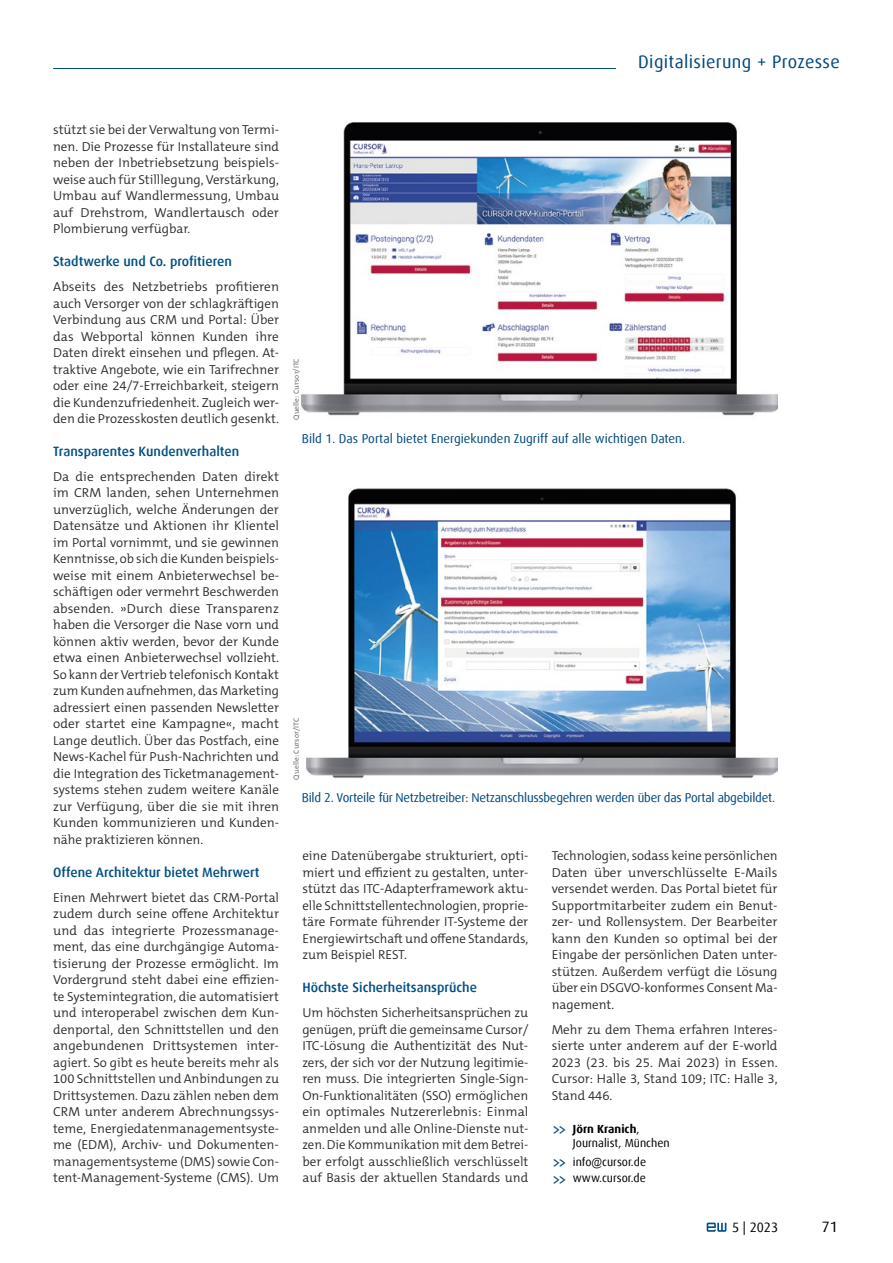
<style>
.page{position:relative;width:893px;height:1263px;background:#fff}
.page>*{position:absolute;margin:0;border:0;box-sizing:border-box;transform-origin:0 0}
.t1{font:18px "Dax Offc";letter-spacing:.02em;color:#00497f}
.t2{font:15px "Dax Offc";color:#000}
.t3{font:500 13.5px "Dax Offc";color:#005084}
.t4{font:13.5px "Dax Offc";color:#000}
.t5{font:300 13.05px/16.5px "The Mix C5";color:#282827;text-align:justify}
.t6{font:12.75px "Dax Offc";letter-spacing:-.02em;color:#00497f}
.t7{font:12.75px "Dax Offc";color:#00497f}
.t8{font:11.7px/14.2px "Dax Offc";color:#000}
.t9{font:7.5px "The Mix C5";letter-spacing:.015em;color:#706f6f}
.s1{font-family:"The Mix C5";font-size:13.5px;color:#00497f}
.s2{font-weight:700}
</style>
<div class="page">
<svg style="left:707px;top:1222px;width:19px;height:10px"></svg>
<hr style="left:53px;top:68px;width:787px;height:1px;background:#00497f">
<img style="left:302px;top:122px;width:475px;height:294px">
<img style="left:306px;top:488px;width:471px;height:290px">
<div style="left:616px;top:0;width:245px;height:72px;background:#fff"></div>
<h1 class="t1" style="left:638px;top:50px;width:203px">Digitalisierung + Prozesse</h1>
<p class="t5" style="left:53px;top:122px;width:227px">stützt sie bei der Verwaltung von Termi&shy;nen. Die Prozesse für Installateure sind neben der Inbetriebsetzung beispiels&shy;weise auch für Stilllegung, Verstärkung, Umbau auf Wandlermessung, Umbau auf Drehstrom, Wandlertausch oder Plombierung verfügbar.</p>
<p class="t3" style="left:53px;top:253px;width:180px">Stadtwerke und Co. profitieren</p>
<p class="t5" style="left:53px;top:279px;width:227px">Abseits des Netzbetriebs profitieren auch Versorger von der schlagkräftigen Verbindung aus CRM und Portal: Über das Webportal können Kunden ihre Daten direkt einsehen und pflegen. At&shy;traktive Angebote, wie ein Tarifrechner oder eine 24/7-Erreichbarkeit, steigern die Kundenzufriedenheit. Zugleich wer&shy;den die Prozesskosten deutlich gesenkt.</p>
<p class="t3" style="left:53px;top:443px;width:188px">Transparentes Kundenverhalten</p>
<p class="t5" style="left:53px;top:468px;width:227px">Da die entsprechenden Daten direkt im CRM landen, sehen Unternehmen unverzüglich, welche Änderungen der Datensätze und Aktionen ihr Klientel im Portal vornimmt, und sie gewinnen Kenntnisse, ob sich die Kunden beispiels&shy;weise mit einem Anbieterwechsel be&shy;schäftigen oder vermehrt Beschwerden absenden. »Durch diese Transparenz haben die Versorger die Nase vorn und können aktiv werden, bevor der Kunde etwa einen Anbieterwechsel vollzieht.<br>So kann der Vertrieb telefonisch Kontakt zum Kunden aufnehmen, das Marketing adressiert einen passenden Newsletter oder startet eine Kampagne«, macht Lange deutlich. Über das Postfach, eine News-Kachel für Push-Nachrichten und die Integration des Ticketmanagement&shy;systems stehen zudem weitere Kanäle zur Verfügung, über die sie mit ihren Kunden kommunizieren und Kunden&shy;nähe praktizieren können.</p>
<p class="t3" style="left:53px;top:864px;width:208px">Offene Architektur bietet Mehrwert</p>
<p class="t5" style="left:53px;top:889px;width:228px">Einen Mehrwert bietet das CRM-Portal zudem durch seine offene Architektur und das integrierte Prozessmanage&shy;ment, das eine durchgängige Automa&shy;tisierung der Prozesse ermöglicht. Im Vordergrund steht dabei eine effizien&shy;te Systemintegration, die automatisiert und interoperabel zwischen dem Kun&shy;denportal, den Schnittstellen und den angebundenen Drittsystemen inter&shy;agiert. So gibt es heute bereits mehr als 100 Schnittstellen und Anbindungen zu Drittsystemen. Dazu zählen neben dem CRM unter anderem Abrechnungssys&shy;teme, Energiedatenmanagementsyste&shy;me (EDM), Archiv- und Dokumenten&shy;managementsysteme (DMS) sowie Con&shy;tent-Management-Systeme (CMS). Um</p>
<p class="t9" style="left:291px;top:420px;width:63px;rotate:-90deg">Quelle: Cursor/ITC</p>
<p class="t7" style="left:302px;top:430px;width:385px">Bild 1. Das Portal bietet Energiekunden Zugriff auf alle wichtigen Daten.</p>
<p class="t9" style="left:291px;top:779px;width:63px;rotate:-90deg">Quelle: Cursor/ITC</p>
<p class="t6" style="left:302px;top:790px;width:475px">Bild 2. Vorteile für Netzbetreiber: Netzanschlussbegehren werden über das Portal abgebildet.</p>
<p class="t5" style="left:302px;top:848px;width:227px">eine Datenübergabe strukturiert, opti&shy;miert und effizient zu gestalten, unter&shy;stützt das ITC-Adapterframework aktu&shy;elle Schnittstellentechnologien, proprie&shy;täre Formate führender IT-Systeme der Energiewirtschaft und offene Standards, zum Beispiel REST.</p>
<p class="t3" style="left:302px;top:979px;width:176px">Höchste Sicherheitsansprüche</p>
<p class="t5" style="left:302px;top:1005px;width:227px">Um höchsten Sicherheitsansprüchen zu genügen, prüft die gemeinsame Cursor/ ITC-Lösung die Authentizität des Nut&shy;zers, der sich vor der Nutzung legitimie&shy;ren muss. Die integrierten Single-Sign-On-Funktionalitäten (SSO) ermöglichen ein optimales Nutzererlebnis: Einmal anmelden und alle Online-Dienste nut&shy;zen. Die Kommunikation mit dem Betrei&shy;ber erfolgt ausschließlich verschlüsselt auf Basis der aktuellen Standards und</p>
<p class="t5" style="left:552px;top:848px;width:227px">Technologien, sodass keine persönlichen Daten über unverschlüsselte E-Mails versendet werden. Das Portal bietet für Supportmitarbeiter zudem ein Benut&shy;zer- und Rollensystem. Der Bearbeiter kann den Kunden so optimal bei der Eingabe der persönlichen Daten unter&shy;stützen. Außerdem verfügt die Lösung über ein DSGVO-konformes Consent Ma&shy;nagement.</p>
<p class="t5" style="left:552px;top:1021px;width:227px">Mehr zu dem Thema erfahren Interes&shy;sierte unter anderem auf der E-world 2023 (23. bis 25. Mai 2023) in Essen.<br>Cursor: Halle 3, Stand 109; ITC: Halle 3, Stand 446.</p>
<p class="t8" style="left:573px;top:1122px;width:98px;text-indent:-21px"><span class="s1">&gt;&gt;</span> <span class="s2">Jörn Kranich</span>,<br>Journalist, München</p>
<p class="t8" style="left:552px;top:1153px;width:96px;line-height:16.5px"><span class="s1">&gt;&gt;</span> info@cursor.de <span class="s1">&gt;&gt;</span> www.cursor.de</p>
<p class="t4" style="left:732px;top:1218px;width:48px">5 | 2023</p>
<p class="t2" style="left:822px;top:1217px;width:17px">71</p>
</div>
